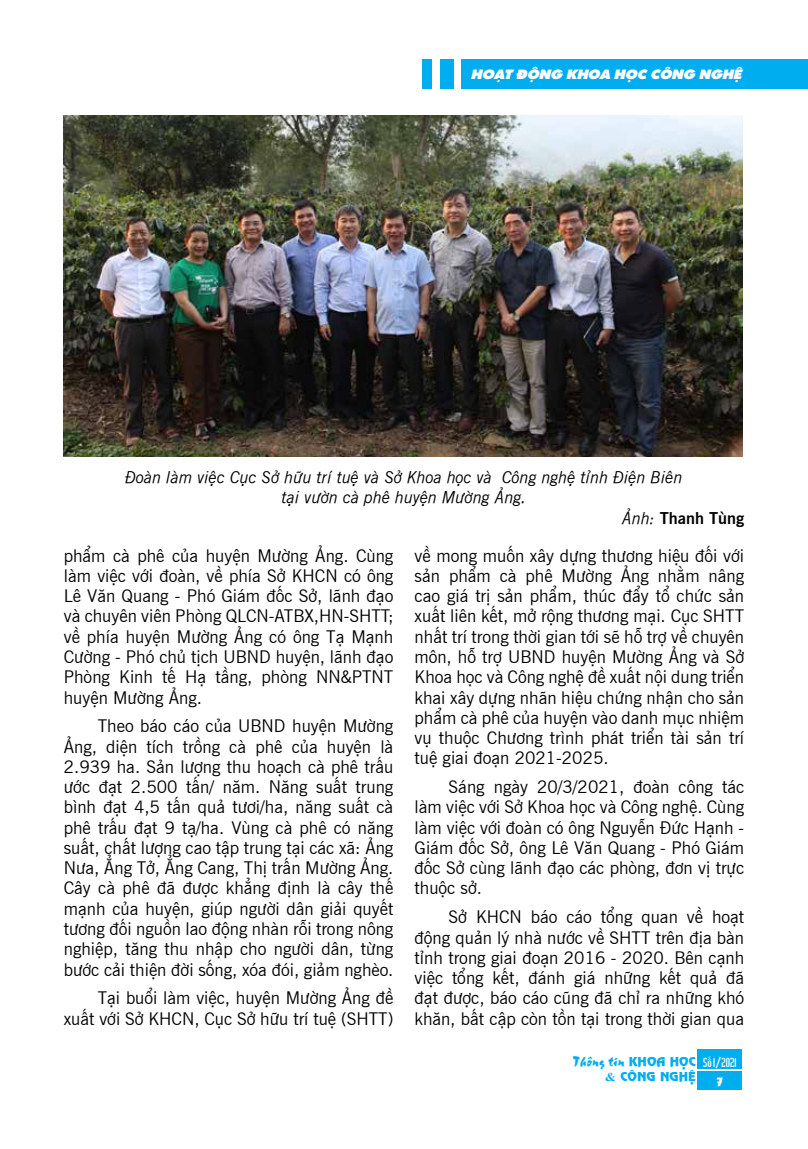
<style>
.page{position:relative;width:808px;height:1149px;background:#fff}
.page>*{position:absolute;margin:0;border:0;box-sizing:border-box;transform-origin:0 0}
.t1{font:17.25px/20.2px "UVN Tin Tuc";color:#000;text-align:justify}
.t2{font:italic 16.2px "UVN Tin Tuc";color:#000}
.t3{font:700 16.2px "UVN Tin Tuc";color:#000}
.t4{font:15px "UVN Thang Vu";color:#00aeef}
.t5{font:13.5px "UTM Sharnay";color:#fff;scale:1.08 1}
.t6{font:12px "UVN Nguyen Du";color:#00aeef;scale:1.08 1}
.t7{font:12px "UVN Hai Ba Trung";color:#fff}
.t8{font:11.25px "UVN Nguyen Du";color:#fff;scale:1.08 1}
.s1{font-weight:400;font-style:italic}
.s2{font-family:"UVN Nguyen Du";font-size:12px}
.s3{font-family:"Times New Roman";font-weight:700}
</style>
<div class="page">
<div style="left:697px;top:1049px;width:45px;height:19px;background:#00aeef"></div>
<div style="left:697px;top:1071px;width:45px;height:18px;background:#00aeef"></div>
<div style="left:461px;top:59px;width:347px;height:30px;background:#00aeef"></div>
<div style="left:440px;top:59px;width:13px;height:30px;background:#00aeef"></div>
<div style="left:422px;top:59px;width:10px;height:30px;background:#00aeef"></div>
<img style="left:64px;top:116px;width:678px;height:340px">
<p class="t5" style="left:471px;top:63px;width:252px">HOẠT ĐỘNG KHOA HỌC CÔNG NGHỆ</p>
<p class="t2" style="left:125px;top:465px;width:559px">Đoàn làm việc Cục Sở hữu trí tuệ và Sở Khoa học và Công nghệ tỉnh Điện Biên</p>
<p class="t2" style="left:281px;top:485px;width:246px">tại vườn cà phê huyện Mường Ảng.</p>
<p class="t3" style="left:622px;top:505px;width:123px"><span class="s1">Ảnh:</span> Thanh Tùng</p>
<p class="t1" style="left:64px;top:543px;width:331px">phẩm cà phê của huyện Mường Ảng. Cùng làm việc với đoàn, về phía Sở KHCN có ông Lê Văn Quang - Phó Giám đốc Sở, lãnh đạo và chuyên viên Phòng QLCN-ATBX,HN-SHTT; về phía huyện Mường Ảng có ông Tạ Mạ nh Cường - Phó chủ tịch UBND huyện, lã nh đạo Phòng Kinh tế Hạ tầ ng, phòng NN&amp;PTNT huyện Mường Ảng.</p>
<p class="t1" style="left:64px;top:714px;width:331px;text-align:left;text-indent:34px">Theo báo cáo của UBND huyện Mường Ảng, diện tích trồng cà phê của huyện là 2.939 ha. Sả n lượng thu hoạch cà phê trấ u ước đạt 2.500 tấ n/ năm. Năng suất trung bình đạt 4,5 tấ n quả tươi/ha, năng suất cà phê trấ u đạt 9 tạ/ha. Vù ng cà phê có năng suất, chất lượng cao tậ p trung tạ i các xã : Ảng Nưa, Ẳng Tở, Ẳng Cang, Thị trấ n Mường Ảng.<br>Cây cà phê đã được khẳng đị nh là cây thế mạ nh của huyện, giú p người dân giả i quyết tương đối nguồn lao động nhàn rỗi trong nông nghiệp, tăng thu nhậ p cho người dân, từng bước cả i thiện đời sống, xóa đói, giả m nghèo.</p>
<p class="t1" style="left:64px;top:986px;width:331px;text-align:right">Tạ i buổi là m việc, huyện Mường Ảng đề<br>xuất với Sở KHCN, Cục Sở hữu trí tuệ (SHTT)</p>
<p class="t1" style="left:415px;top:543px;width:331px;text-align:left">về mong muốn xây dựng thương hiệu đối với sản phẩm cà phê Mường Ảng nhằm nâng cao giá trị sả n phẩ m, thúc đẩy tổ chức sả n xuất liên kết, mở rộng thương mạ i. Cục SHTT nhất trí trong thời gian tới sẽ hỗ trợ về chuyên môn, hỗ trợ UBND huyện Mường Ảng và Sở Khoa học và Công nghệ đề xuất nội dung triển khai xây dựng nhãn hiệu chứng nhận cho sản phẩm cà phê của huyện vào danh mục nhiệm vụ thuộc Chương trình phát triển tà i sả n trí tuệ giai đoạn 2021-2025.</p>
<p class="t1" style="left:415px;top:775px;width:331px;text-indent:34px">Sá ng ngày 20/3/2021, đoà n công tác là m việc với Sở Khoa học và Công nghệ. Cù ng là m việc với đoà n có ông Nguyễn Đức Hạ nh - Giám đốc Sở, ông Lê Văn Quang - Phó Giám đốc Sở cù ng lã nh đạo các phòng, đơn vị trực thuộc sở.</p>
<p class="t1" style="left:415px;top:905px;width:331px;text-indent:34px">Sở KHCN báo cáo tổng quan về hoạt động quản lý nhà nước về SHTT trên địa bàn tỉnh trong giai đoạ n 2016 - 2020. Bên cạnh việc tổng kết, đánh giá những kết quả đã đạt được, báo cáo cũ ng đã chỉ ra những khó khăn, bất cập còn tồn tại trong thời gian qua</p>
<p class="t4" style="left:573px;top:1049px;width:124px">Thông tin <span class="s2">KHOA HỌC</span></p>
<p class="t6" style="left:605px;top:1067px;width:85px"><span class="s3">&amp;</span> CÔNG NGHỆ</p>
<p class="t7" style="left:703px;top:1053px;width:34px">Số 1/2021</p>
<p class="t8" style="left:716px;top:1073px;width:9px">7</p>
</div>
